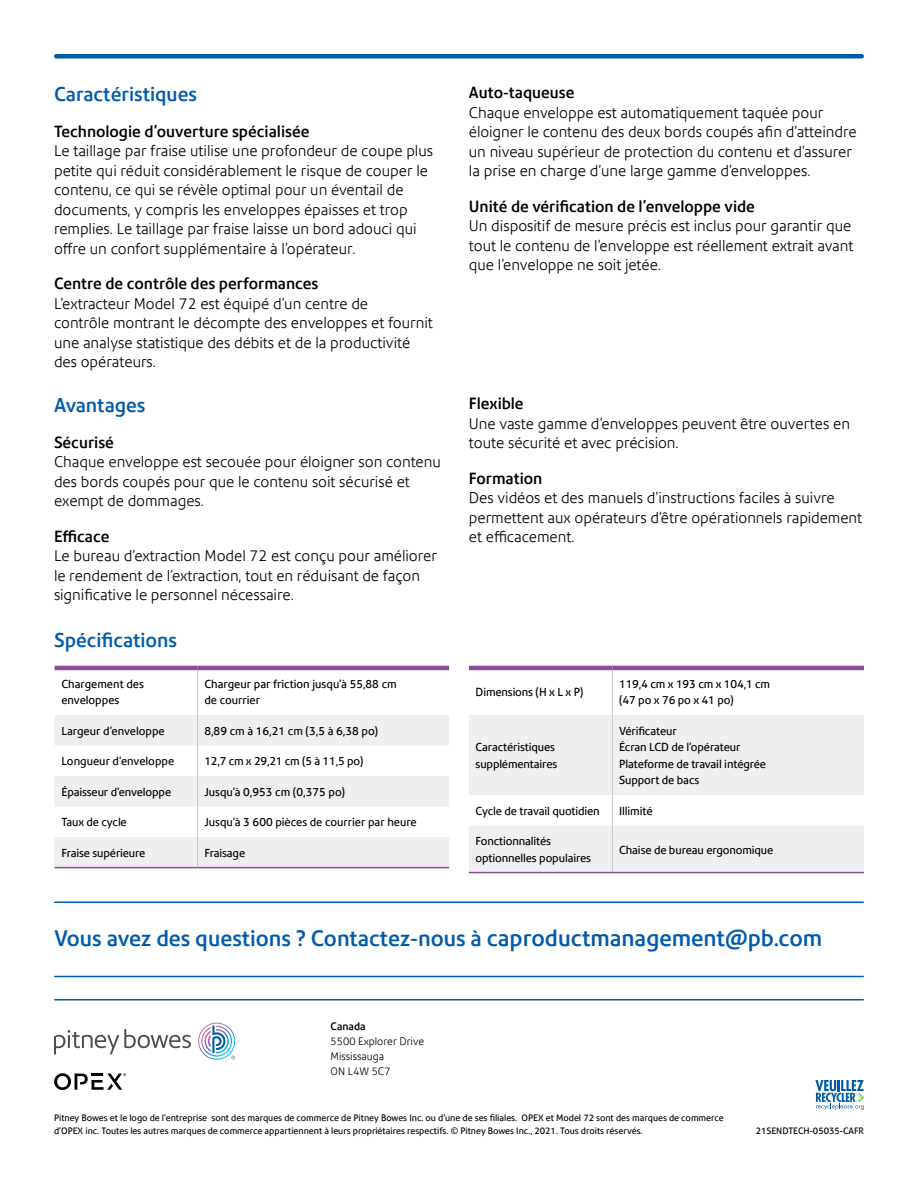
<style>
.page{position:relative;width:918px;height:1188px;background:#fff}
.page>*{position:absolute;margin:0;border:0;box-sizing:border-box;transform-origin:0 0}
.t1{font:500 21.75px "Precision Sans";color:#005baa}
.t2{font:500 19.5px "Precision Sans";color:#005baa}
.t3{font:500 15.75px "Precision Sans";color:#000}
.t4{font:300 15px/19.5px "Precision Sans";color:#000}
.t5{font:11.25px/16.5px "Precision Sans";letter-spacing:-.01em;color:#000}
.t6{font:300 10.5px/15px "Precision Sans";color:#000}
.t7{font:500 10.5px "Precision Sans";color:#000}
.t8{font:9px/13.5px "Precision Sans";color:#000}
.s1{font-size:22.5px}
</style>
<div class="page">
<hr style="left:56px;top:54px;width:806px;height:4px;background:#005baa">
<svg style="left:55px;top:715px;width:394px;height:152px;fill:#eeeff0"></svg>
<hr style="left:197px;top:715px;width:1px;height:31px;background:#c7c8ca">
<hr style="left:197px;top:746px;width:1px;height:30px;background:#c7c8ca">
<hr style="left:197px;top:776px;width:1px;height:31px;background:#c7c8ca">
<hr style="left:197px;top:807px;width:1px;height:30px;background:#c7c8ca">
<hr style="left:197px;top:837px;width:1px;height:30px;background:#c7c8ca">
<hr style="left:197px;top:670px;width:1px;height:45px;background:#c7c8ca">
<hr style="left:55px;top:666px;width:143px;height:4px;background:#90499c">
<hr style="left:198px;top:666px;width:251px;height:4px;background:#90499c">
<hr style="left:55px;top:867px;width:143px;height:1px;background:#90499c">
<hr style="left:198px;top:867px;width:251px;height:1px;background:#90499c">
<svg style="left:469px;top:715px;width:395px;height:157px;fill:#eeeff0"></svg>
<hr style="left:612px;top:715px;width:1px;height:80px;background:#c7c8ca">
<hr style="left:612px;top:795px;width:1px;height:31px;background:#c7c8ca">
<hr style="left:612px;top:826px;width:1px;height:46px;background:#c7c8ca">
<hr style="left:469px;top:872px;width:143px;height:1px;background:#90499c">
<hr style="left:612px;top:872px;width:252px;height:1px;background:#90499c">
<hr style="left:612px;top:670px;width:1px;height:45px;background:#c7c8ca">
<hr style="left:469px;top:666px;width:143px;height:4px;background:#90499c">
<hr style="left:612px;top:666px;width:252px;height:4px;background:#90499c">
<hr style="left:55px;top:976px;width:808px;height:1px;background:#005baa">
<hr style="left:55px;top:902px;width:808px;height:1px;background:#005baa">
<hr style="left:55px;top:999px;width:808px;height:1px;background:#005baa">
<svg style="left:54px;top:1073px;width:72px;height:17px"></svg>
<svg style="left:54px;top:1029px;width:137px;height:25px"></svg>
<svg style="left:198px;top:1023px;width:37px;height:37px"></svg>
<svg style="left:815px;top:1080px;width:49px;height:30px"></svg>
<h2 class="t2" style="left:54px;top:83px;width:144px">Caractéristiques</h2>
<p class="t3" style="left:54px;top:122px;width:257px">Technologie d’ouverture spécialisée</p>
<p class="t4" style="left:54px;top:141px;width:381px">Le taillage par fraise utilise une profondeur de coupe plus petite qui réduit considérablement le risque de couper le contenu, ce qui se révèle optimal pour un éventail de documents, y compris les enveloppes épaisses et trop remplies. Le taillage par fraise laisse un bord adouci qui offre un confort supplémentaire à l’opérateur.</p>
<p class="t3" style="left:54px;top:274px;width:266px">Centre de contrôle des performances</p>
<p class="t4" style="left:54px;top:294px;width:380px">L’extracteur Model 72 est équipé d’un centre de<br>contrôle montrant le décompte des enveloppes et fournit une analyse statistique des débits et de la productivité des opérateurs.</p>
<h2 class="t2" style="left:54px;top:394px;width:93px">Avantages</h2>
<p class="t3" style="left:54px;top:433px;width:61px">Sécurisé</p>
<p class="t4" style="left:54px;top:452px;width:388px">Chaque enveloppe est secouée pour éloigner son contenu des bords coupés pour que le contenu soit sécurisé et exempt de dommages.</p>
<p class="t3" style="left:54px;top:527px;width:57px">Efficace</p>
<p class="t4" style="left:54px;top:546px;width:384px">Le bureau d’extraction Model 72 est conçu pour améliorer le rendement de l’extraction, tout en réduisant de façon significative le personnel nécessaire.</p>
<h2 class="t2" style="left:54px;top:629px;width:125px">Spécifications</h2>
<p class="t5" style="left:61px;top:675px;width:84px">Chargement des enveloppes</p>
<p class="t5" style="left:204px;top:675px;width:194px">Chargeur par friction jusqu’à 55,88 cm de courrier</p>
<p class="t5" style="left:61px;top:722px;width:105px">Largeur d’enveloppe</p>
<p class="t5" style="left:204px;top:722px;width:175px">8,89 cm à 16,21 cm (3,5 à 6,38 po)</p>
<p class="t5" style="left:61px;top:753px;width:114px">Longueur d’enveloppe</p>
<p class="t5" style="left:204px;top:753px;width:160px">12,7 cm x 29,21 cm (5 à 11,5 po)</p>
<p class="t5" style="left:61px;top:784px;width:111px">Épaisseur d’enveloppe</p>
<p class="t5" style="left:204px;top:784px;width:142px">Jusqu’à 0,953 cm (0,375 po)</p>
<p class="t5" style="left:61px;top:814px;width:67px">Taux de cycle</p>
<p class="t5" style="left:204px;top:814px;width:214px">Jusqu’à 3 600 pièces de courrier par heure</p>
<p class="t5" style="left:61px;top:845px;width:86px">Fraise supérieure</p>
<p class="t5" style="left:204px;top:845px;width:42px">Fraisage</p>
<p class="t3" style="left:469px;top:83px;width:107px">Auto-taqueuse</p>
<p class="t4" style="left:469px;top:103px;width:389px">Chaque enveloppe est automatiquement taquée pour éloigner le contenu des deux bords coupés afin d’atteindre un niveau supérieur de protection du contenu et d’assurer la prise en charge d’une large gamme d’enveloppes.</p>
<p class="t3" style="left:469px;top:197px;width:287px">Unité de vérification de l’enveloppe vide</p>
<p class="t4" style="left:469px;top:216px;width:386px">Un dispositif de mesure précis est inclus pour garantir que tout le contenu de l’enveloppe est réellement extrait avant que l’enveloppe ne soit jetée.</p>
<p class="t3" style="left:469px;top:394px;width:56px">Flexible</p>
<p class="t4" style="left:469px;top:414px;width:383px">Une vaste gamme d’enveloppes peuvent être ouvertes en toute sécurité et avec précision.</p>
<p class="t3" style="left:469px;top:469px;width:75px">Formation</p>
<p class="t4" style="left:469px;top:488px;width:395px">Des vidéos et des manuels d’instructions faciles à suivre permettent aux opérateurs d’être opérationnels rapidement et efficacement.</p>
<p class="t5" style="left:476px;top:684px;width:109px">Dimensions (H x L x P)</p>
<p class="t5" style="left:619px;top:675px;width:153px">119,4 cm x 193 cm x 104,1 cm (47 po x 76 po x 41 po)</p>
<p class="t5" style="left:476px;top:739px;width:83px">Caractéristiques supplémentaires</p>
<p class="t5" style="left:619px;top:723px;width:149px">Vérificateur<br>Écran LCD de l’opérateur<br>Plateforme de travail intégrée<br>Support de bacs</p>
<p class="t5" style="left:476px;top:803px;width:126px">Cycle de travail quotidien</p>
<p class="t5" style="left:619px;top:803px;width:35px">Illimité</p>
<p class="t5" style="left:476px;top:833px;width:117px">Fonctionnalités optionnelles populaires</p>
<p class="t5" style="left:619px;top:841px;width:156px">Chaise de bureau ergonomique</p>
<h1 class="t1" style="left:54px;top:926px;width:770px">Vous avez des questions ? Contactez-nous à <span class="s1">caproductmanagement@pb.com</span></h1>
<p class="t7" style="left:331px;top:1020px;width:37px">Canada</p>
<p class="t6" style="left:331px;top:1034px;width:95px">5500 Explorer Drive<br>Mississauga<br>ON L4W 5C7</p>
<p class="t8" style="left:54px;top:1111px;width:671px">Pitney Bowes et le logo de l’entreprise sont des marques de commerce de Pitney Bowes Inc. ou d’une de ses filiales. OPEX et Model 72 sont des marques de commerce d’OPEX inc. Toutes les autres marques de commerce appartiennent à leurs propriétaires respectifs. © Pitney Bowes Inc., 2021. Tous droits réservés.</p>
<p class="t8" style="left:756px;top:1124px;width:110px">21SENDTECH-05035-CAFR</p>
</div>
